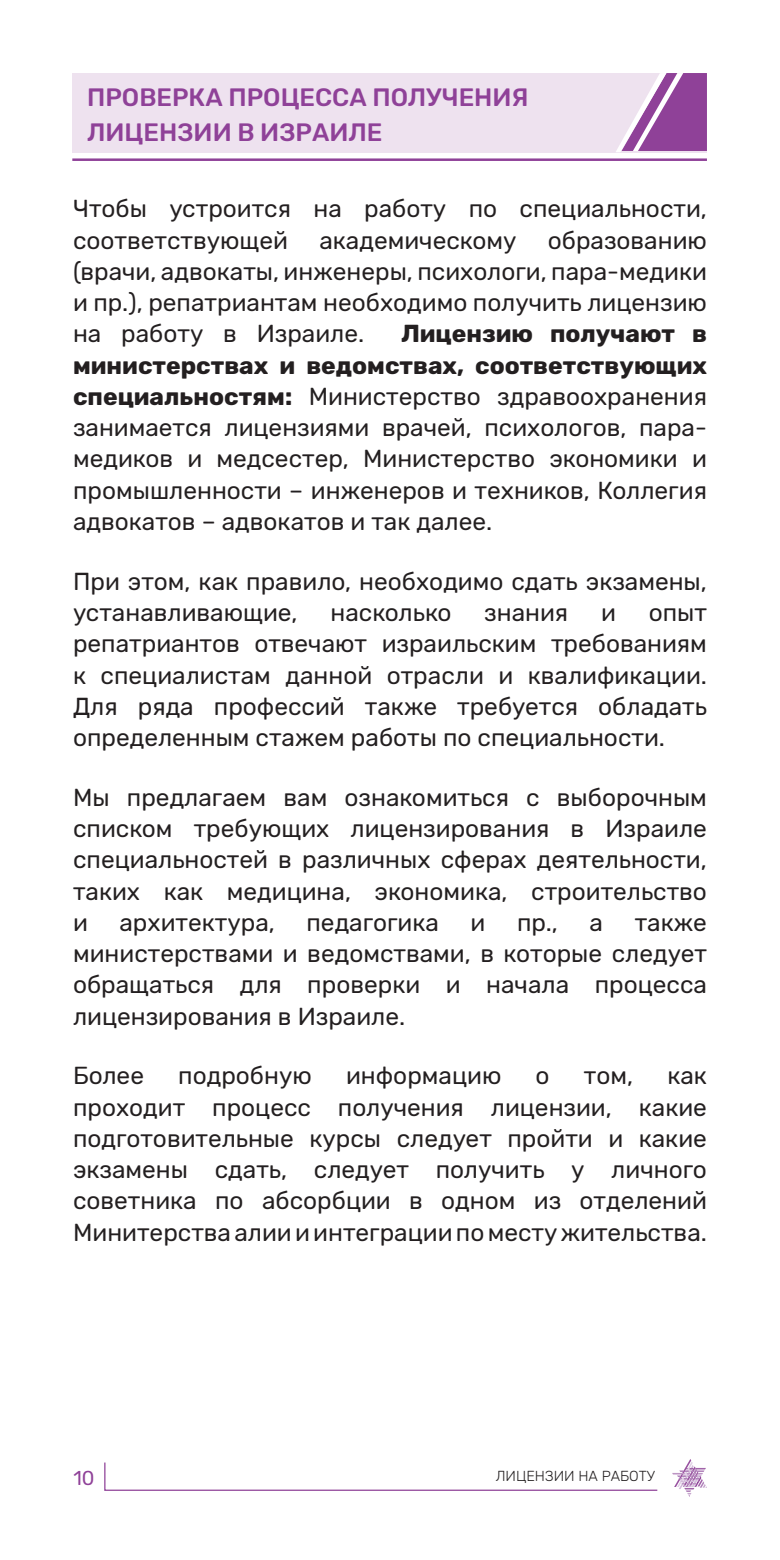
<style>
.page{position:relative;width:780px;height:1560px;background:#fff}
.page>*{position:absolute;margin:0;border:0;box-sizing:border-box;transform-origin:0 0}
.t1{font:500 25px/35px "Rubik";color:#8f4198}
.t2{font:24.5px/31.2px "Rubik";color:#231f20;text-align:justify}
.t3{font:20px "Rubik";color:#8f4198}
.t4{font:300 14.5px "Rubik";color:#231f20}
.s1{font-weight:700}
</style>
<div class="page">
<svg style="left:104px;top:1462px;width:554px;height:29px"></svg>
<svg style="left:672px;top:1459px;width:35px;height:37px"></svg>
<div style="left:72px;top:73px;width:635px;height:79px;background:#eee2ef"></div>
<hr style="left:72px;top:158px;width:635px;height:3px;background:#8f4198">
<svg style="left:616px;top:73px;width:91px;height:79px"></svg>
<p class="t1" style="left:87px;top:80px;width:443px">ПРОВЕРКА ПРОЦЕССА ПОЛУЧЕНИЯ<br>ЛИЦЕНЗИИ В ИЗРАИЛЕ</p>
<p class="t2" style="left:73px;top:194px;width:635px">Чтобы устроится на работу по специальности, соответствующей</p>
<p class="t2" style="left:73px;top:225px;width:635px;text-indent:474px">образованию (врачи, адвокаты, инженеры, психологи, пара-медики и пр.), репатриантам необходимо получить лицензию на работу в Израиле.</p>
<p class="t2" style="left:319px;top:225px;width:198px">академическому</p>
<p class="t2" style="left:73px;top:319px;width:635px;text-indent:328px"><span class="s1">Лицензию получают в министерствах и ведомствах, соответствующих специальностям:</span> Министерство здравоохранения занимается лицензиями врачей, психологов, пара&shy;медиков и медсестер, Министерство экономики и промышленности – инженеров и техников, Коллегия адвокатов – адвокатов и так далее.</p>
<p class="t2" style="left:73px;top:566px;width:635px">При этом, как правило, необходимо сдать экзамены, устанавливающие,</p>
<p class="t2" style="left:73px;top:597px;width:635px;text-indent:575px">опыт репатриантов отвечают израильским требованиям к специалистам данной отрасли и квалификации.<br>Для ряда профессий также требуется обладать определенным стажем работы по специальности.</p>
<p class="t2" style="left:73px;top:782px;width:635px">Мы предлагаем вам ознакомиться с выборочным списком требующих лицензирования в Израиле специальностей в различных сферах деятельности, таких как медицина, экономика, строительство и</p>
<p class="t2" style="left:330px;top:597px;width:122px">насколько</p>
<p class="t2" style="left:484px;top:597px;width:85px">знания</p>
<p class="t2" style="left:601px;top:597px;width:16px">и</p>
<p class="t2" style="left:73px;top:907px;width:635px;text-indent:561px">также министерствами и ведомствами, в которые следует обращаться для проверки и начала процесса лицензирования в Израиле.</p>
<p class="t2" style="left:73px;top:1060px;width:72px">Более</p>
<p class="t2" style="left:178px;top:1060px;width:135px">подробную</p>
<p class="t2" style="left:346px;top:1060px;width:157px">информацию</p>
<p class="t2" style="left:535px;top:1060px;width:16px">о</p>
<p class="t2" style="left:584px;top:1060px;width:51px">том,</p>
<p class="t2" style="left:119px;top:907px;width:157px">архитектура,</p>
<p class="t2" style="left:306px;top:907px;width:134px">педагогика</p>
<p class="t2" style="left:470px;top:907px;width:16px">и</p>
<p class="t2" style="left:517px;top:907px;width:42px">пр.,</p>
<p class="t2" style="left:589px;top:907px;width:15px">а</p>
<p class="t2" style="left:73px;top:1060px;width:635px;text-indent:594px">как проходит процесс получения лицензии, какие подготовительные курсы следует пройти и какие экзамены сдать, следует получить у личного советника по абсорбции в одном из отделений Минитерства алии и интеграции по месту жительства.</p>
<p class="t3" style="left:73px;top:1466px;width:22px">10</p>
<p class="t4" style="left:495px;top:1467px;width:161px">ЛИЦЕНЗИИ НА РАБОТУ</p>
</div>
